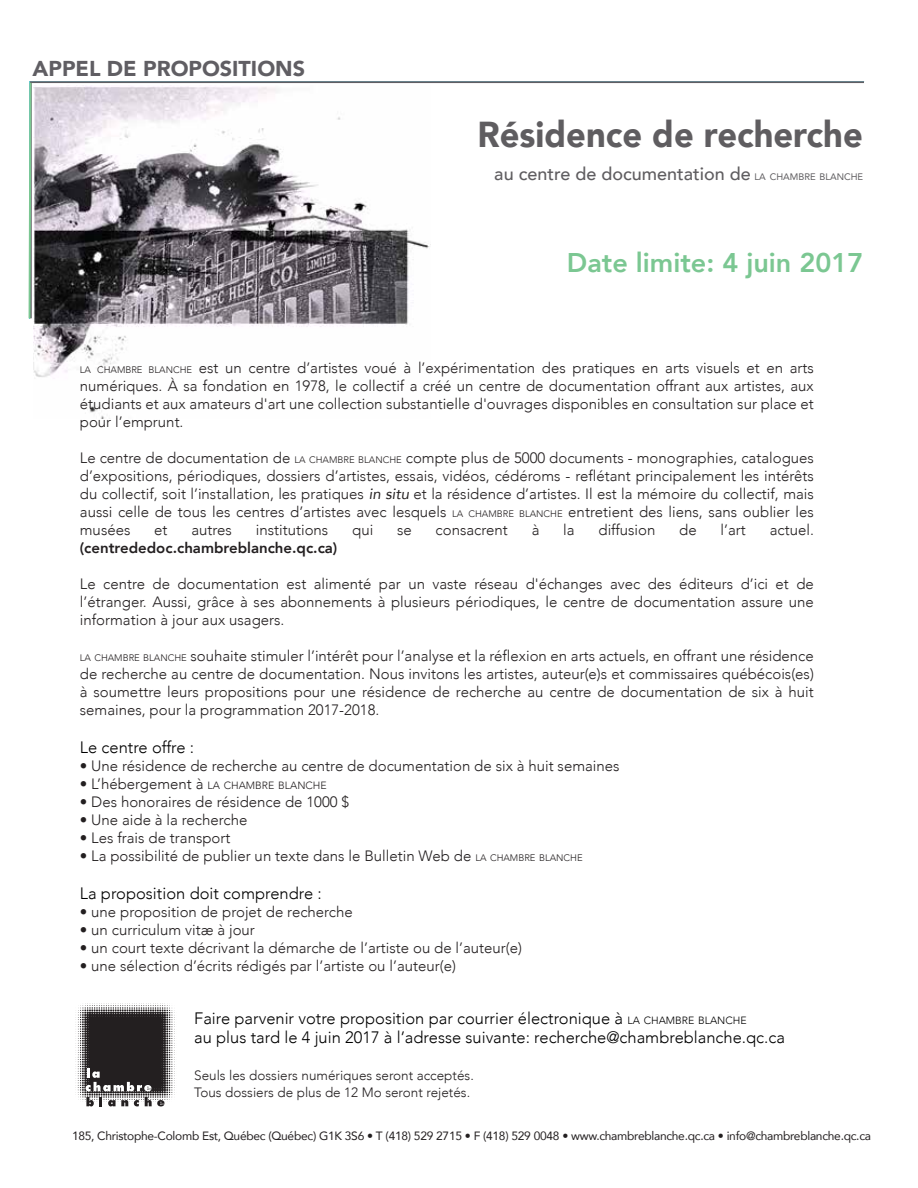
<style>
.page{position:relative;width:918px;height:1188px;background:#fff}
.page>*{position:absolute;margin:0;border:0;box-sizing:border-box;transform-origin:0 0}
.t1{font:900 36px "Avenir";color:#5f5d60;scale:.96 1}
.t2{font:800 27px "Avenir";color:#7bc792}
.t3{font:900 21.45px "Avenir";color:#605e63}
.t4{font:500 18px "Avenir";color:#5f5d60}
.t5{font:300 16.5px/19.8px "Avenir";color:#000}
.t6{font:300 15px/18px "Avenir";color:#231f20;text-align:justify}
.t7{font:800 15px "Avenir";color:#231f20}
.t8{font:300 13.5px/16.2px "Avenir";color:#231f20}
.t9{font:12px "Avenir";letter-spacing:-.025em;color:#231f20}
.t10{font:300 10.5px "Avenir";color:#231f20}
.s1{font-weight:400;font-size:9.45px}
.s2{font-size:9.45px}
.s3{font-weight:400;font-style:italic}
.s4{font-size:15px}
.s5{font-size:10.5px}
</style>
<div class="page">
<img style="left:34px;top:318px;width:374px;height:100px">
<svg style="left:30px;top:81px;width:834px;height:237px"></svg>
<svg style="left:29px;top:83px;width:2px;height:235px"></svg>
<svg style="left:77px;top:1003px;width:98px;height:103px"></svg>
<h3 class="t3" style="left:33px;top:50px;width:274px">APPEL DE PROPOSITIONS</h3>
<h1 class="t1" style="left:478px;top:104px;width:403px">Résidence de recherche</h1>
<p class="t4" style="left:494px;top:158px;width:370px">au centre de documentation de <span class="s1">LA CHAMBRE BLANCHE</span></p>
<h2 class="t2" style="left:567px;top:241px;width:298px">Date limite: 4 juin 2017</h2>
<p class="t6" style="left:80px;top:359px;width:736px"><span class="s2">LA CHAMBRE BLANCHE</span> est un centre d’artistes voué à l’expérimentation des pratiques en arts visuels et en arts numériques. À sa fondation en 1978, le collectif a créé un centre de documentation offrant aux artistes, aux étudiants et aux amateurs d'art une collection substantielle d'ouvrages disponibles en consultation sur place et pour l’emprunt.</p>
<p class="t6" style="left:80px;top:449px;width:736px">Le centre de documentation de <span class="s2">LA CHAMBRE BLANCHE</span> compte plus de 5000 documents - monographies, catalogues d’expositions, périodiques, dossiers d’artistes, essais, vidéos, cédéroms - reflétant principalement les intérêts du collectif, soit l’installation, les pratiques <span class="s3">in situ</span> et la résidence d’artistes. Il est la mémoire du collectif, mais aussi celle de tous les centres d’artistes avec lesquels <span class="s2">LA CHAMBRE BLANCHE</span> entretient des liens, sans oublier les musées</p>
<p class="t6" style="left:154px;top:521px;width:15px">et</p>
<p class="t6" style="left:191px;top:521px;width:42px">autres</p>
<p class="t6" style="left:256px;top:521px;width:74px">institutions</p>
<p class="t6" style="left:352px;top:521px;width:23px">qui</p>
<p class="t6" style="left:397px;top:521px;width:16px">se</p>
<p class="t6" style="left:436px;top:521px;width:74px">consacrent</p>
<p class="t6" style="left:532px;top:521px;width:9px">à</p>
<p class="t6" style="left:563px;top:521px;width:13px">la</p>
<p class="t6" style="left:599px;top:521px;width:58px">diffusion</p>
<p class="t6" style="left:679px;top:521px;width:19px">de</p>
<p class="t6" style="left:721px;top:521px;width:27px">l’art</p>
<p class="t6" style="left:770px;top:521px;width:46px">actuel.</p>
<p class="t7" style="left:80px;top:536px;width:259px">(centrededoc.chambreblanche.qc.ca)</p>
<p class="t6" style="left:80px;top:575px;width:736px">Le centre de documentation est alimenté par un vaste réseau d'échanges avec des éditeurs d’ici et de l’étranger. Aussi, grâce à ses abonnements à plusieurs périodiques, le centre de documentation assure une information à jour aux usagers.</p>
<p class="t6" style="left:80px;top:647px;width:736px"><span class="s2">LA CHAMBRE BLANCHE</span> souhaite stimuler l’intérêt pour l’analyse et la réflexion en arts actuels, en offrant une résidence de recherche au centre de documentation. Nous invitons les artistes, auteur(e)s et commissaires québécois(es) à soumettre leurs propositions pour une résidence de recherche au centre de documentation de six à huit semaines, pour la programmation 2017-2018.</p>
<p class="t5" style="left:80px;top:737px;width:116px">Le centre offre :</p>
<p class="t6" style="left:80px;top:757px;width:541px">• Une résidence de recherche au centre de documentation de six à huit semaines</p>
<p class="t10" style="left:80px;top:779px;width:248px"><span class="s4">• L’hébergement à</span> LA CHAMBRE BLANCHE</p>
<p class="t6" style="left:80px;top:793px;width:271px">• Des honoraires de résidence de 1000 $</p>
<p class="t6" style="left:80px;top:811px;width:169px">• Une aide à la recherche</p>
<p class="t6" style="left:80px;top:829px;width:152px">• Les frais de transport</p>
<p class="t6" style="left:80px;top:847px;width:504px">• La possibilité de publier un texte dans le Bulletin Web de <span class="s2">LA CHAMBRE BLANCHE</span></p>
<p class="t5" style="left:80px;top:883px;width:243px">La proposition doit comprendre :</p>
<p class="t6" style="left:80px;top:902px;width:274px">• une proposition de projet de recherche</p>
<p class="t6" style="left:80px;top:920px;width:177px">• un curriculum vitæ à jour</p>
<p class="t6" style="left:80px;top:938px;width:444px">• un court texte décrivant la démarche de l’artiste ou de l’auteur(e)</p>
<p class="t6" style="left:80px;top:956px;width:378px">• une sélection d’écrits rédigés par l’artiste ou l’auteur(e)</p>
<p class="t5" style="left:194px;top:1008px;width:592px">Faire parvenir votre proposition par courrier électronique à <span class="s5">LA CHAMBRE BLANCHE<br></span>au plus tard le 4 juin 2017 à l’adresse suivante: recherche@chambreblanche.qc.ca</p>
<p class="t8" style="left:194px;top:1068px;width:281px">Seuls les dossiers numériques seront acceptés.<br>Tous dossiers de plus de 12 Mo seront rejetés.</p>
<p class="t9" style="left:72px;top:1126px;width:801px">185, Christophe-Colomb Est, Québec (Québec) G1K 3S6 • T (418) 529 2715 • F (418) 529 0048 • www.chambreblanche.qc.ca • info@chambreblanche.qc.ca</p>
</div>
